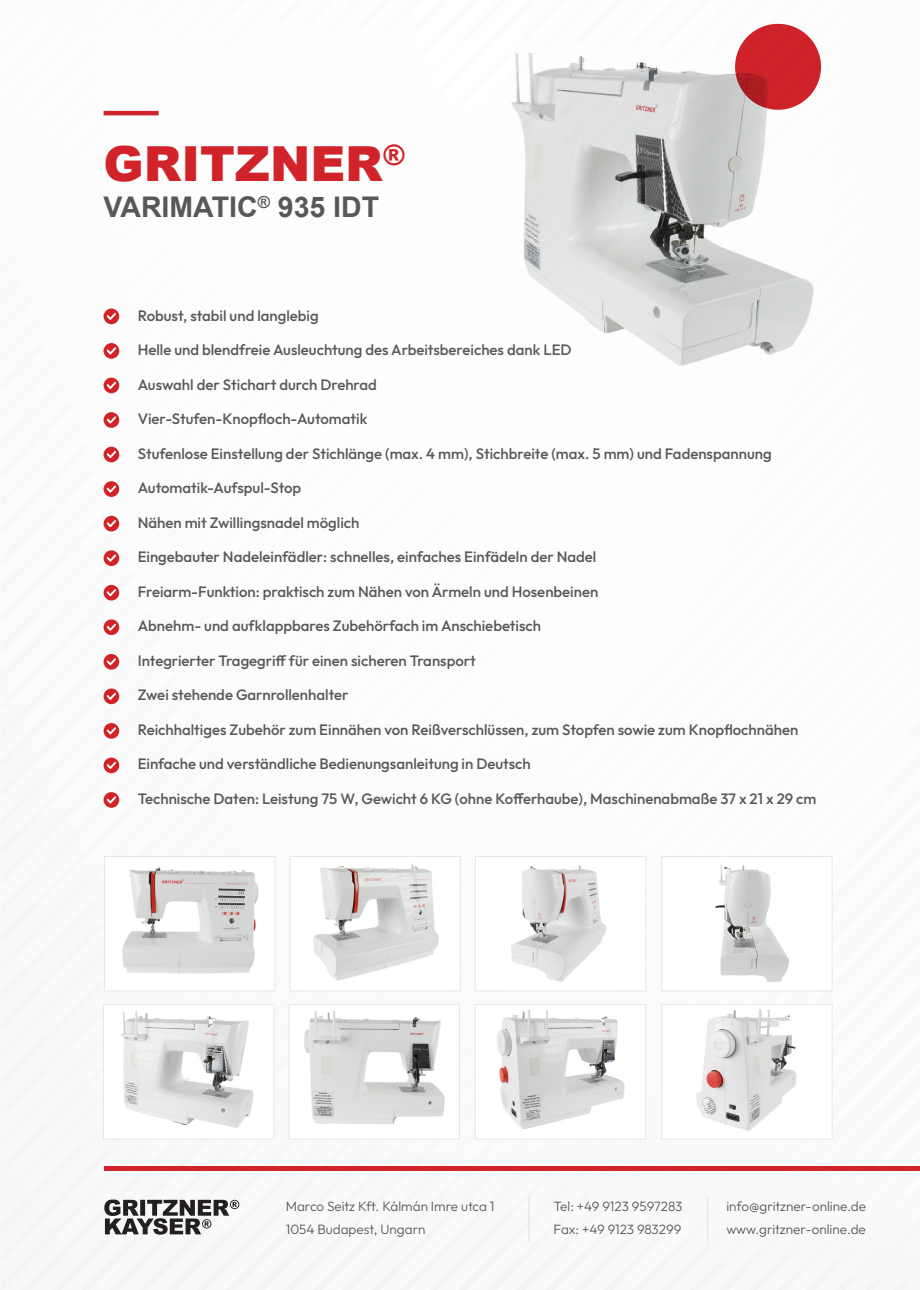
<style>
.page{position:relative;width:920px;height:1290px;background:#fff}
.page>*{position:absolute;margin:0;border:0;box-sizing:border-box;transform-origin:0 0}
.t1{font:900 48.3px "Arial";color:#d1232a}
.t2{font:700 28.5px "Arial";color:#57585a}
.t3{font:500 15px "Outfit";color:#57585a}
.t4{font:300 13.5px "Outfit";color:#57585a}
</style>
<div class="page">
<svg style="left:81px;top:1031px;width:319px;height:259px"></svg>
<svg style="left:400px;top:1100px;width:87px;height:190px"></svg>
<svg style="left:487px;top:1139px;width:58px;height:151px"></svg>
<svg style="left:574px;top:1031px;width:259px;height:259px"></svg>
<svg style="left:719px;top:1088px;width:201px;height:202px"></svg>
<svg style="left:104px;top:1199px;width:135px;height:36px"></svg>
<hr style="left:104px;top:1166px;width:816px;height:4px;background:#d1232a">
<hr style="left:528px;top:1197px;width:2px;height:44px;background:#e6e7e9">
<hr style="left:707px;top:1197px;width:1px;height:44px;background:#e6e7e9">
<img style="left:511px;top:32px;width:310px;height:334px">
<svg style="left:104px;top:308px;width:15px;height:16px"></svg>
<svg style="left:104px;top:343px;width:15px;height:16px"></svg>
<svg style="left:104px;top:378px;width:15px;height:15px"></svg>
<svg style="left:104px;top:412px;width:15px;height:16px"></svg>
<svg style="left:104px;top:447px;width:15px;height:15px"></svg>
<svg style="left:104px;top:481px;width:15px;height:16px"></svg>
<svg style="left:104px;top:516px;width:15px;height:15px"></svg>
<svg style="left:104px;top:550px;width:15px;height:16px"></svg>
<svg style="left:104px;top:585px;width:15px;height:15px"></svg>
<svg style="left:104px;top:619px;width:15px;height:16px"></svg>
<svg style="left:104px;top:688px;width:15px;height:16px"></svg>
<svg style="left:104px;top:654px;width:15px;height:16px"></svg>
<svg style="left:104px;top:792px;width:15px;height:16px"></svg>
<svg style="left:104px;top:757px;width:15px;height:16px"></svg>
<svg style="left:104px;top:723px;width:15px;height:16px"></svg>
<div style="left:735px;top:24px;width:86px;height:86px;background:#d1232a;border-radius:50%"></div>
<hr style="left:104px;top:111px;width:55px;height:4px;background:#d1232a">
<img style="left:122px;top:867px;width:137px;height:107px">
<div style="left:104px;top:856px;width:171px;height:135px;border:1px solid #e6e7e9"></div>
<img style="left:313px;top:864px;width:126px;height:117px">
<div style="left:290px;top:856px;width:171px;height:135px;border:1px solid #e6e7e9"></div>
<img style="left:511px;top:865px;width:95px;height:117px">
<div style="left:475px;top:856px;width:171px;height:135px;border:1px solid #e6e7e9"></div>
<img style="left:715px;top:865px;width:74px;height:117px">
<div style="left:661px;top:856px;width:171px;height:135px;border:1px solid #e6e7e9"></div>
<div style="left:104px;top:1004px;width:170px;height:135px;background:#fff"></div>
<img style="left:121px;top:1011px;width:133px;height:117px">
<div style="left:103px;top:1004px;width:171px;height:135px;border:1px solid #e6e7e9"></div>
<img style="left:291px;top:1011px;width:166px;height:126px">
<div style="left:289px;top:1004px;width:171px;height:135px;border:1px solid #e6e7e9"></div>
<div style="left:475px;top:1004px;width:171px;height:135px;background:#fff"></div>
<img style="left:497px;top:1010px;width:128px;height:119px">
<div style="left:475px;top:1004px;width:171px;height:135px;border:1px solid #e6e7e9"></div>
<div style="left:662px;top:1004px;width:170px;height:135px;background:#fff"></div>
<img style="left:696px;top:1009px;width:101px;height:122px">
<div style="left:661px;top:1004px;width:171px;height:135px;border:1px solid #e6e7e9"></div>
<p class="t1" style="left:104px;top:129px;width:303px">GRITZNER<sup>®</sup></p>
<p class="t2" style="left:104px;top:187px;width:277px">VARIMATIC<sup>®</sup> 935 IDT</p>
<p class="t3" style="left:138px;top:307px;width:183px">Robust, stabil und langlebig</p>
<p class="t3" style="left:138px;top:341px;width:435px">Helle und blendfreie Ausleuchtung des Arbeitsbereiches dank LED</p>
<p class="t3" style="left:138px;top:376px;width:241px">Auswahl der Stichart durch Drehrad</p>
<p class="t3" style="left:138px;top:410px;width:231px">Vier-Stufen-Knopfloch-Automatik</p>
<p class="t3" style="left:138px;top:445px;width:635px">Stufenlose Einstellung der Stichlänge (max. 4 mm), Stichbreite (max. 5 mm) und Fadenspannung</p>
<p class="t3" style="left:138px;top:479px;width:165px">Automatik-Aufspul-Stop</p>
<p class="t3" style="left:138px;top:514px;width:223px">Nähen mit Zwillingsnadel möglich</p>
<p class="t3" style="left:138px;top:548px;width:460px">Eingebauter Nadeleinfädler: schnelles, einfaches Einfädeln der Nadel</p>
<p class="t3" style="left:138px;top:583px;width:462px">Freiarm-Funktion: praktisch zum Nähen von Ärmeln und Hosenbeinen</p>
<p class="t3" style="left:138px;top:617px;width:405px">Abnehm- und aufklappbares Zubehörfach im Anschiebetisch</p>
<p class="t3" style="left:138px;top:652px;width:339px">Integrierter Tragegriff für einen sicheren Transport</p>
<p class="t3" style="left:138px;top:686px;width:212px">Zwei stehende Garnrollenhalter</p>
<p class="t3" style="left:138px;top:721px;width:662px">Reichhaltiges Zubehör zum Einnähen von Reißverschlüssen, zum Stopfen sowie zum Knopflochnähen</p>
<p class="t3" style="left:138px;top:755px;width:395px">Einfache und verständliche Bedienungsanleitung in Deutsch</p>
<p class="t3" style="left:138px;top:790px;width:680px">Technische Daten: Leistung 75 W, Gewicht 6 KG (ohne Kofferhaube), Maschinenabmaße 37 x 21 x 29 cm</p>
<p class="t4" style="left:286px;top:1198px;width:210px">Marco Seitz Kft. Kálmán Imre utca 1</p>
<p class="t4" style="left:286px;top:1221px;width:141px">1054 Budapest, Ungarn</p>
<p class="t4" style="left:554px;top:1198px;width:130px">Tel: +49 9123 9597283</p>
<p class="t4" style="left:554px;top:1221px;width:129px">Fax: +49 9123 983299</p>
<p class="t4" style="left:726px;top:1198px;width:141px">info@gritzner-online.de</p>
<p class="t4" style="left:726px;top:1221px;width:141px">www.gritzner-online.de</p>
</div>
